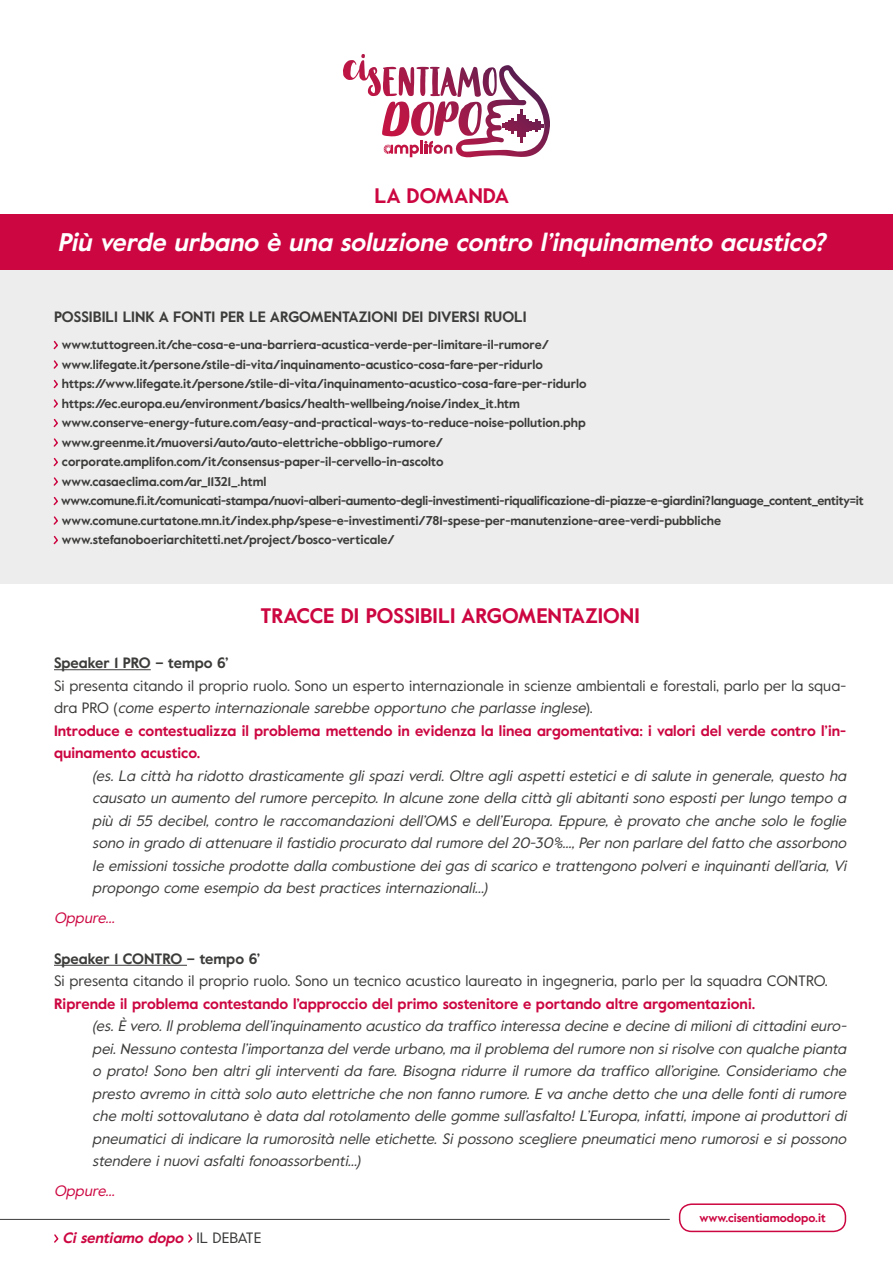
<style>
.page{position:relative;width:893px;height:1263px;background:#fff}
.page>*{position:absolute;margin:0;border:0;box-sizing:border-box;transform-origin:0 0}
.t1{font:italic 700 25.5px "Value";color:#fff}
.t2{font:700 21px "Value";color:#cc0641}
.t3{font:italic 15px/22.5px "Value";color:#3c3c3b;text-align:justify}
.t4{font:700 15px/22.5px "Value";color:#cc0641}
.t5{font:15px "Value";color:#3c3c3b}
.t6{font:700 15px "Value";color:#3c3c3b}
.t7{font:italic 700 15px "Value";color:#cc0641}
.t8{font:italic 15px "Value";color:#cc0641}
.t9{font:700 12.75px/19.5px "Value";color:#3c3c3b}
.t10{font:700 12px "Value";color:#cc0641}
.s1{font-weight:400;color:#3c3c3b}
.s2{font-weight:400;font-style:italic;color:#3c3c3b}
.s3{font-weight:400;font-style:normal;color:#3c3c3b}
</style>
<div class="page">
<div style="left:0;top:214px;width:893px;height:85px;background:#cc0641"></div>
<svg style="left:343px;top:54px;width:207px;height:103px"></svg>
<div style="left:679px;top:1203px;width:167px;height:29px;border:2px solid #cc0641;border-radius:12px"></div>
<hr style="left:0;top:1219px;width:670px;height:1px;background:#3c3c3b">
<div style="left:0;top:270px;width:893px;height:314px;background:#ededed"></div>
<svg style="left:53px;top:340px;width:5px;height:10px"></svg>
<svg style="left:53px;top:360px;width:5px;height:9px"></svg>
<svg style="left:53px;top:379px;width:5px;height:10px"></svg>
<svg style="left:53px;top:399px;width:5px;height:9px"></svg>
<svg style="left:53px;top:418px;width:5px;height:10px"></svg>
<svg style="left:53px;top:438px;width:5px;height:9px"></svg>
<svg style="left:53px;top:457px;width:5px;height:10px"></svg>
<svg style="left:53px;top:477px;width:5px;height:9px"></svg>
<svg style="left:53px;top:496px;width:5px;height:10px"></svg>
<svg style="left:53px;top:516px;width:5px;height:9px"></svg>
<svg style="left:53px;top:535px;width:5px;height:10px"></svg>
<hr style="left:54px;top:669px;width:97px;height:1px;background:#3c3c3b">
<hr style="left:54px;top:965px;width:133px;height:1px;background:#3c3c3b">
<svg style="left:54px;top:1234px;width:5px;height:9px"></svg>
<svg style="left:188px;top:1234px;width:5px;height:9px"></svg>
<h2 class="t2" style="left:375px;top:181px;width:136px">LA DOMANDA</h2>
<h1 class="t1" style="left:57px;top:224px;width:777px">Più verde urbano è una soluzione contro l’inquinamento acustico?</h1>
<p class="t6" style="left:54px;top:306px;width:474px">POSSIBILI LINK A FONTI PER LE ARGOMENTAZIONI DEI DIVERSI RUOLI</p>
<p class="t9" style="left:61px;top:335px;width:804px">www.tuttogreen.it/che-cosa-e-una-barriera-acustica-verde-per-limitare-il-rumore/ www.lifegate.it/persone/stile-di-vita/inquinamento-acustico-cosa-fare-per-ridurlo https://www.lifegate.it/persone/stile-di-vita/inquinamento-acustico-cosa-fare-per-ridurlo https://ec.europa.eu/environment/basics/health-wellbeing/noise/index_it.htm www.conserve-energy-future.com/easy-and-practical-ways-to-reduce-noise-pollution.php www.greenme.it/muoversi/auto/auto-elettriche-obbligo-rumore/<br>corporate.amplifon.com/it/consensus-paper-il-cervello-in-ascolto<br>www.casaeclima.com/ar_11321_.html www.comune.fi.it/comunicati-stampa/nuovi-alberi-aumento-degli-investimenti-riqualificazione-di-piazze-e-giardini?language_content_entity=it www.comune.curtatone.mn.it/index.php/spese-e-investimenti/781-spese-per-manutenzione-aree-verdi-pubbliche www.stefanoboeriarchitetti.net/project/bosco-verticale/</p>
<h2 class="t2" style="left:260px;top:601px;width:381px">TRACCE DI POSSIBILI ARGOMENTAZIONI</h2>
<p class="t6" style="left:54px;top:653px;width:176px">Speaker 1 PRO – tempo 6’</p>
<p class="t4" style="left:54px;top:674px;width:794px"><span class="s1">Si presenta citando il proprio ruolo. Sono un esperto internazionale in scienze ambientali e forestali, parlo per la squa&shy;d r a P R O (</span> <span class="s2">come esperto internazionale sarebbe opportuno che parlasse inglese</span><span class="s1">) .<br></span>Introduce e contestualizza il problema mettendo in evidenza la linea argomentativa: i valori del verde contro l’in&shy;quinamento acustico.</p>
<p class="t3" style="left:92px;top:764px;width:759px">(es. La città ha ridotto drasticamente gli spazi verdi. Oltre agli aspetti estetici e di salute in generale, questo ha causato un aumento delrumore percepito.In alcune zone della città gliabitantisono espostiperlungo tempo a più di 55 decibel, contro le raccomandazioni dell’OMS e dell’Europa. Eppure, è provato che anche solo le foglie sono in grado diattenuare ilfastidio procurato dalrumore del20-30%...,Pernon parlare delfatto che assorbono le emissionitossiche prodotte dalla combustione deigasdiscarico e trattengono polverie inquinantidell’aria,Vi propongo come esempio da bestpracticesinternazionali…)</p>
<p class="t8" style="left:54px;top:908px;width:66px">Oppure…</p>
<p class="t6" style="left:54px;top:948px;width:208px">Speaker 1 CONTRO – tempo 6’</p>
<p class="t5" style="left:54px;top:971px;width:775px">Si presenta citando il proprio ruolo. Sono un tecnico acustico laureato in ingegneria, parlo per la squadra CONTRO.</p>
<p class="t4" style="left:54px;top:992px;width:703px">Riprende il problema contestando l’approccio del primo sostenitore e portando altre argomentazioni.</p>
<p class="t3" style="left:92px;top:1014px;width:759px">(es.È vero.Ilproblema dell’inquinamento acustico da traffico interessa decine e decine dimilionidicittadinieuro&shy;pei.Nessuno contesta l’importanza delverde urbano,ma ilproblema delrumore non sirisolve con qualche pianta o prato! Sono ben altri gli interventi da fare. Bisogna ridurre il rumore da traffico all’origine. Consideriamo che presto avremo in città solo auto elettriche che non fanno rumore.E va anche detto che una delle fontidirumore che moltisottovalutano è data dalrotolamento delle gomme sull’asfalto!L’Europa,infatti,impone aiproduttoridi pneumatici di indicare la rumorosità nelle etichette. Si possono scegliere pneumatici meno rumorosi e si possono stendere inuoviasfaltifonoassorbenti…)</p>
<p class="t8" style="left:54px;top:1181px;width:66px">Oppure…</p>
<p class="t7" style="left:62px;top:1227px;width:201px">Cisentiamo dopo <span class="s3">I L D E B AT E</span></p>
<p class="t10" style="left:699px;top:1209px;width:128px">www.cisentiamodopo.it</p>
</div>
